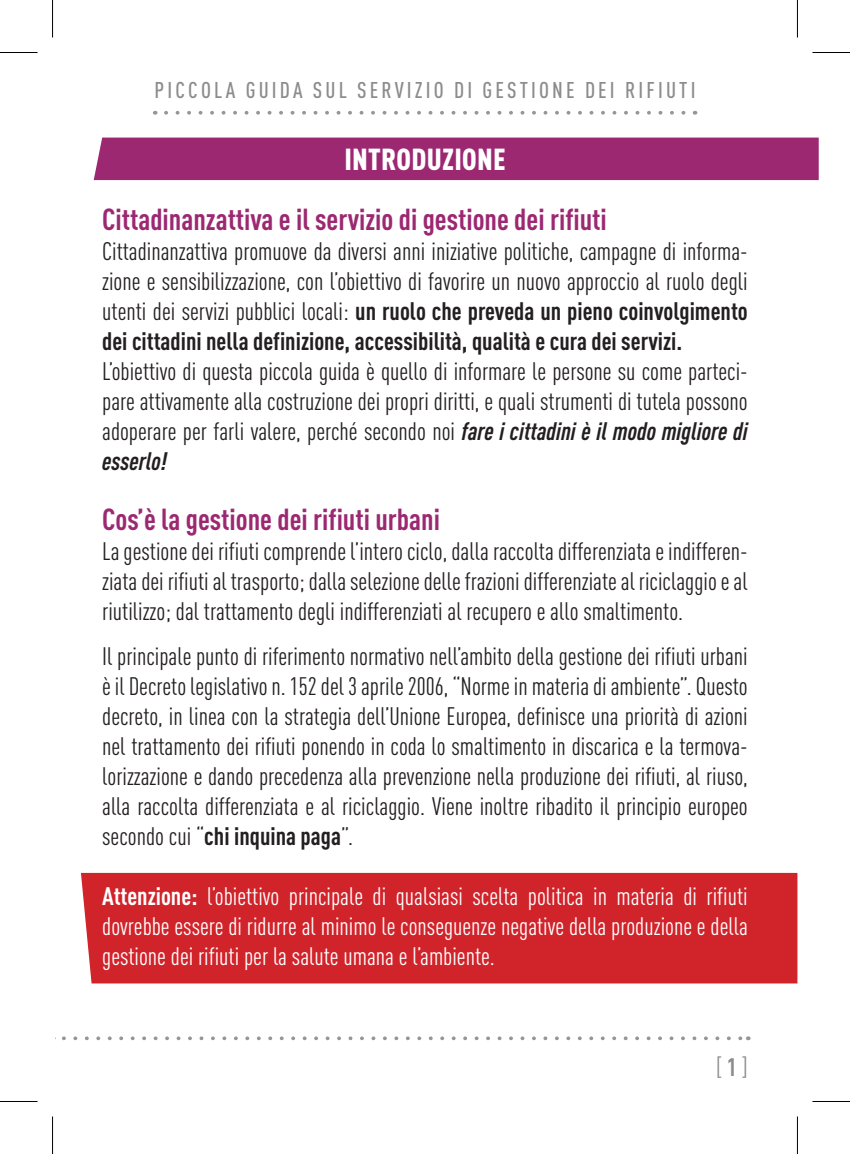
<style>
.page{position:relative;width:850px;height:1154px;background:#fff}
.page>*{position:absolute;margin:0;border:0;box-sizing:border-box;transform-origin:0 0}
.t1{font:700 condensed 30px "DIN Pro";color:#9c2872}
.t2{font:900 condensed 30px "DIN Pro";letter-spacing:.01em;color:#fff}
.t3{font:condensed 25px/30px "DIN Pro";color:#231f20;text-align:justify}
.t4{font:condensed 25px/30px "DIN Pro";color:#fff;text-align:justify}
.t5{font:condensed 25px "DIN Pro";color:#8c8c8c}
.t6{font:500 condensed 22.5px "DIN Pro";letter-spacing:.14em;color:#8c8c8c}
.s1{font-weight:700}
.s2{font-weight:700;font-style:italic}
</style>
<div class="page">
<svg style="left:166px;top:111px;width:520px;height:4px"></svg>
<svg style="left:64px;top:1036px;width:677px;height:4px"></svg>
<div style="left:81px;top:873px;width:716px;height:110px;background:#d1232a"></div>
<div style="left:94px;top:138px;width:724px;height:42px;background:#9c2872"></div>
<hr style="left:0;top:52px;width:38px;height:1px;background:#000">
<hr style="left:812px;top:52px;width:37px;height:1px;background:#000">
<hr style="left:0;top:1101px;width:38px;height:1px;background:#000">
<hr style="left:812px;top:1101px;width:37px;height:1px;background:#000">
<hr style="left:52px;top:0;width:1px;height:38px;background:#000">
<hr style="left:52px;top:1116px;width:1px;height:38px;background:#000">
<hr style="left:796px;top:0;width:1px;height:38px;background:#000">
<hr style="left:796px;top:1116px;width:1px;height:38px;background:#000">
<p class="t6" style="left:154px;top:73px;width:542px">PICCOLA GUIDA SUL SERVIZIO DI GESTIONE DEI RIFIUTI</p>
<p class="t2" style="left:344px;top:136px;width:163px">INTRODUZIONE</p>
<p class="t1" style="left:102px;top:197px;width:506px">Cittadinanzattiva e il servizio di gestione dei rifiuti</p>
<p class="t3" style="left:102px;top:235px;width:646px">Cittadinanzattiva promuove da diversi anni iniziative politiche, campagne di informa&shy;zione e sensibilizzazione, con l’obiettivo di favorire un nuovo approccio al ruolo degli utenti dei servizi pubblici locali: <span class="s1">un ruolo che preveda un pieno coinvolgimento dei cittadini nella definizione, accessibilità, qualità e cura dei servizi.</span></p>
<p class="t3" style="left:102px;top:355px;width:646px">L’obiettivo di questa piccola guida è quello di informare le persone su come parteci&shy;pare attivamente alla costruzione dei propri diritti, e quali strumenti di tutela possono adoperare per farli valere, perché secondo noi <span class="s2">fare i cittadini è il modo migliore di esserlo!</span></p>
<p class="t1" style="left:102px;top:497px;width:339px">Cos’è la gestione dei rifiuti urbani</p>
<p class="t3" style="left:102px;top:535px;width:646px">La gestione dei rifiuti comprende l’intero ciclo, dalla raccolta differenziata e indifferen&shy;ziata dei rifiuti al trasporto; dalla selezione delle frazioni differenziate al riciclaggio e al riutilizzo; dal trattamento degli indifferenziati al recupero e allo smaltimento.</p>
<p class="t3" style="left:102px;top:640px;width:646px">Il principale punto di riferimento normativo nell’ambito della gestione dei rifiuti urbani è il Decreto legislativo n. 152 del 3 aprile 2006, “Norme in materia di ambiente”. Questo decreto, in linea con la strategia dell’Unione Europea, definisce una priorità di azioni nel trattamento dei rifiuti ponendo in coda lo smaltimento in discarica e la termova&shy;lorizzazione e dando precedenza alla prevenzione nella produzione dei rifiuti, al riuso, alla raccolta differenziata e al riciclaggio. Viene inoltre ribadito il principio europeo secondo cui “<span class="s1">chi inquina paga</span>”.</p>
<p class="t4" style="left:102px;top:880px;width:646px"><span class="s1">Attenzione:</span> l’obiettivo principale di qualsiasi scelta politica in materia di rifiuti dovrebbe essere di ridurre al minimo le conseguenze negative della produzione e della gestione dei rifiuti per la salute umana e l’ambiente.</p>
<p class="t5" style="left:715px;top:1049px;width:33px">[ <span class="s1">1</span> ]</p>
</div>
